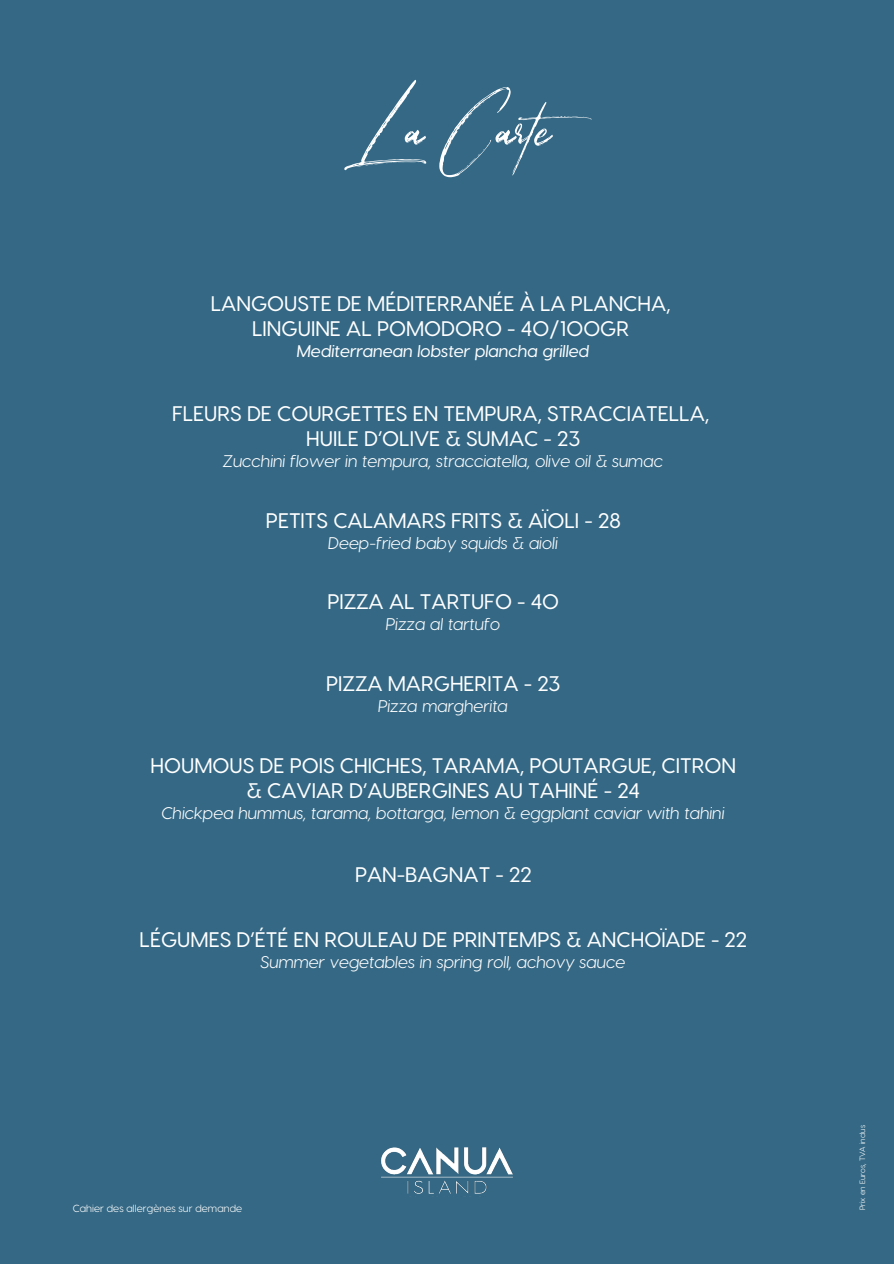
<style>
.page{position:relative;width:894px;height:1264px;background:#fff}
.page>*{position:absolute;margin:0;border:0;box-sizing:border-box;transform-origin:0 0}
.t1{font:63px "Boathouse";letter-spacing:.01em;color:#fff}
.t2{font:500 21.15px/25px "Visby CF";color:#fff;text-align:center}
.t3{font:italic 16.8px "Visby CF";color:#fff}
.t4{font:italic 500 16.8px "Visby CF";color:#fff}
.t5{font:10.35px "Visby CF";letter-spacing:.01em;color:#fff}
.t6{font:7.65px "Visby CF";letter-spacing:.01em;color:#fff}
</style>
<div class="page">
<div style="left:0;top:0;width:893px;height:1263px;background:#346885"></div>
<img style="left:381px;top:1147px;width:131px;height:47px">
<p class="t1" style="left:345px;top:92px;width:262px">La Carte</p>
<p class="t2" style="left:211px;top:290px;width:461px">LANGOUSTE DE MÉDITERRANÉE À LA PLANCHA,<br>LINGUINE AL POMODORO - 40/100GR</p>
<p class="t4" style="left:297px;top:340px;width:294px">Mediterranean lobster plancha grilled</p>
<p class="t2" style="left:172px;top:399px;width:538px">FLEURS DE COURGETTES EN TEMPURA, STRACCIATELLA,<br>HUILE D’OLIVE &amp; SUMAC - 23</p>
<p class="t3" style="left:223px;top:450px;width:441px">Zucchini flower in tempura, stracciatella, olive oil &amp; sumac</p>
<p class="t2" style="left:266px;top:506px;width:356px">PETITS CALAMARS FRITS &amp; AÏOLI - 28</p>
<p class="t3" style="left:328px;top:531px;width:231px">Deep-fried baby squids &amp; aioli</p>
<p class="t2" style="left:327px;top:588px;width:233px">PIZZA AL TARTUFO - 40</p>
<p class="t3" style="left:386px;top:613px;width:116px">Pizza al tartufo</p>
<p class="t2" style="left:326px;top:670px;width:235px">PIZZA MARGHERITA - 23</p>
<p class="t3" style="left:378px;top:695px;width:131px">Pizza margherita</p>
<p class="t2" style="left:150px;top:751px;width:587px">HOUMOUS DE POIS CHICHES, TARAMA, POUTARGUE, CITRON &amp; CAVIAR D’AUBERGINES AU TAHINÉ - 24</p>
<p class="t3" style="left:162px;top:802px;width:564px">Chickpea hummus, tarama, bottarga, lemon &amp; eggplant caviar with tahini</p>
<p class="t2" style="left:355px;top:861px;width:178px">PAN-BAGNAT - 22</p>
<p class="t2" style="left:139px;top:925px;width:608px">LÉGUMES D’ÉTÉ EN ROULEAU DE PRINTEMPS &amp; ANCHOÏADE - 22</p>
<p class="t3" style="left:261px;top:951px;width:366px">Summer vegetables in spring roll, achovy sauce</p>
<h5 class="t5" style="left:73px;top:1201px;width:171px">Cahier des allergènes sur demande</h5>
<h1 class="t6" style="left:857px;top:1210px;width:87px;rotate:-90deg">Prix en Euros, TVA inclus</h1>
</div>
